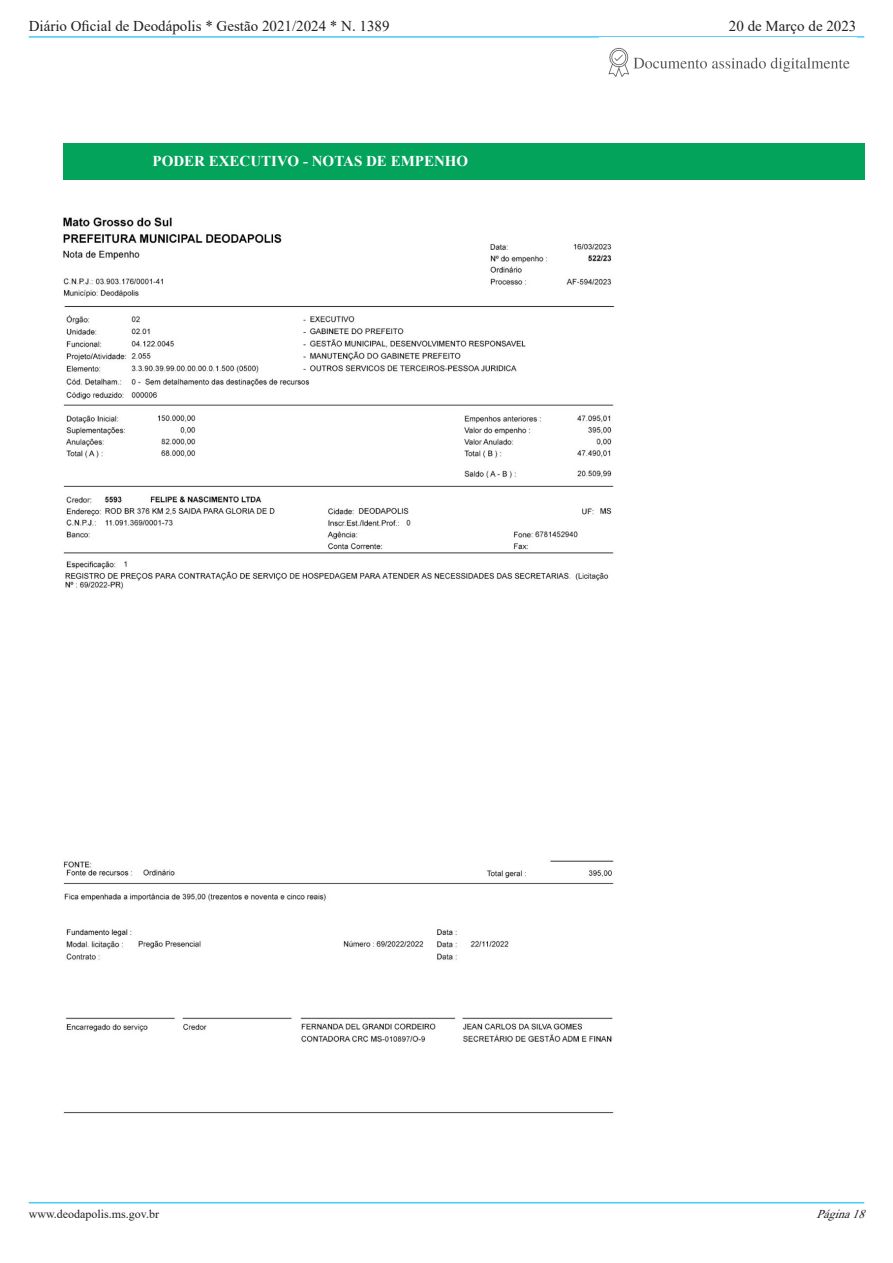
<style>
.page{position:relative;width:893px;height:1263px;background:#fff}
.page>*{position:absolute;margin:0;border:0;box-sizing:border-box;transform-origin:0 0}
.t1{font:15px "Times New Roman";color:#231f20}
.t2{font:700 15px "Times New Roman";color:#fff}
.t3{font:12px "Times New Roman";color:#231f20}
.t4{font:italic 12px "Times New Roman";color:#231f20}
</style>
<div class="page">
<hr style="left:29px;top:36px;width:835px;height:2px;background:#49c9f4">
<hr style="left:29px;top:1202px;width:835px;height:1px;background:#49c9f4">
<img style="left:608px;top:47px;width:242px;height:30px">
<div style="left:63px;top:143px;width:801px;height:37px;background:#03a35b"></div>
<img style="left:63px;top:217px;width:552px;height:897px">
<p class="t1" style="left:29px;top:16px;width:362px">Diário Oficial de Deodápolis * Gestão 2021/2024 * N. 1389</p>
<p class="t2" style="left:153px;top:151px;width:317px">PODER EXECUTIVO - NOTAS DE EMPENHO</p>
<p class="t1" style="left:729px;top:16px;width:129px">20 de Março de 2023</p>
<p class="t3" style="left:29px;top:1206px;width:132px">www.deodapolis.ms.gov.br</p>
<p class="t4" style="left:817px;top:1206px;width:55px">Página18</p>
</div>
